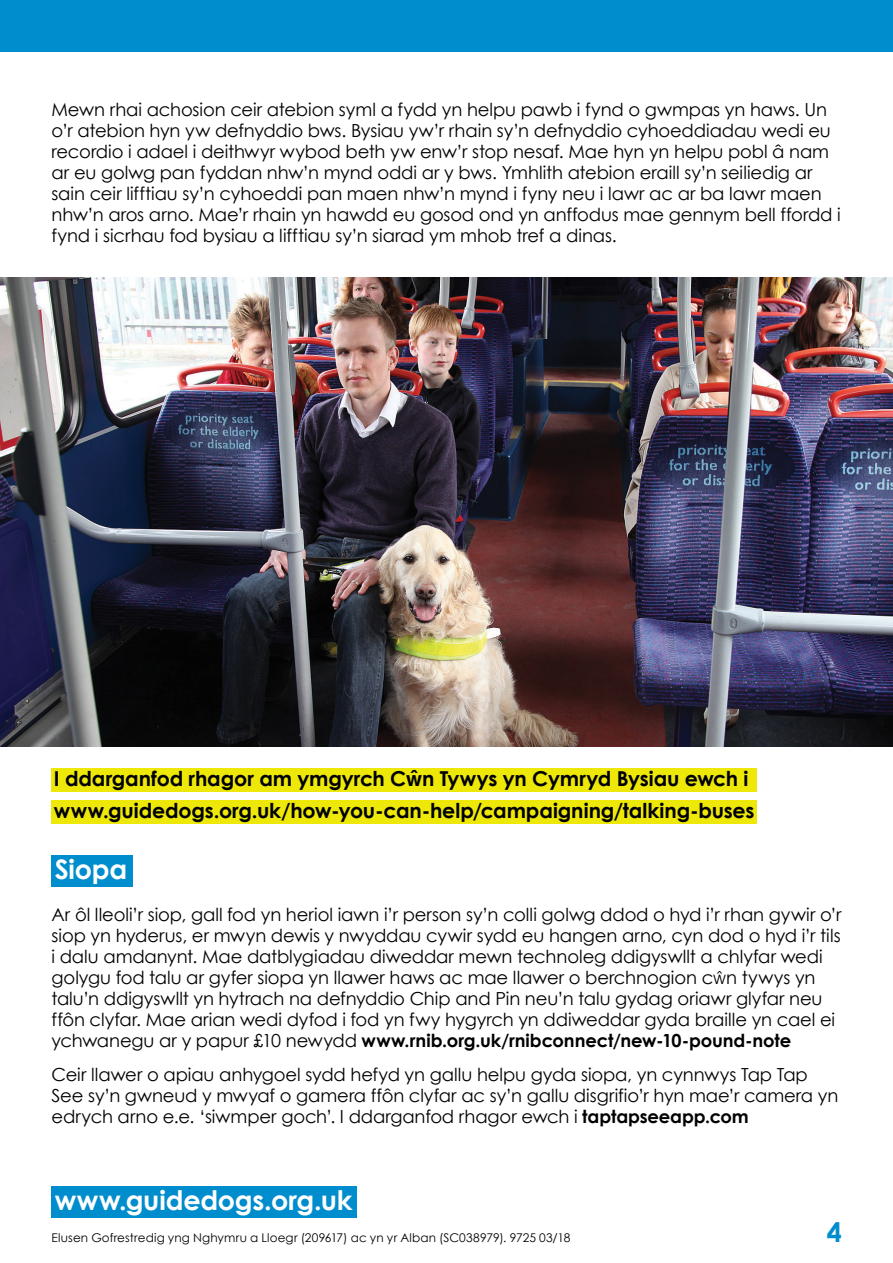
<style>
.page{position:relative;width:893px;height:1263px;background:#fff}
.page>*{position:absolute;margin:0;border:0;box-sizing:border-box;transform-origin:0 0}
.h2_blue{font:700 27px "Century Gothic";letter-spacing:-.01em;color:#fff}
.t1{font:700 27px "Century Gothic";color:#008dcd}
.h2_yellow{font:700 20.55px/32.5px "Century Gothic";letter-spacing:-.005em;color:#000}
.t2{font:18px/21px "Century Gothic";letter-spacing:-.005em;color:#000}
.t3{font:12px "Century Gothic";letter-spacing:.01em;color:#000}
.s1{font-family:"Helvetica"}
.s2{font-family:"Helvetica";font-weight:300}
.s3{font-weight:700}
</style>
<div class="page">
<img style="left:0;top:278px;width:893px;height:469px">
<div style="left:52px;top:768px;width:705px;height:24px;background:#eee809"></div>
<div style="left:52px;top:800px;width:705px;height:24px;background:#eee809"></div>
<div style="left:52px;top:855px;width:81px;height:32px;background:#008dcd"></div>
<div style="left:0;top:0;width:893px;height:52px;background:#008dcd"></div>
<div style="left:52px;top:1186px;width:305px;height:32px;background:#008dcd"></div>
<p class="t2" style="left:52px;top:98px;width:791px">Mewn rhai achosion ceir atebion syml a fydd yn helpu pawb i fynd o gwmpas yn haws. Un o’r atebion hyn yw defnyddio bws. Bysiau yw’r rhain sy’n defnyddio cyhoeddiadau wedi eu recordio i adael i deithwyr wybod beth yw enw’r stop nesaf. Mae hyn yn helpu pobl â nam ar eu golwg pan fyddan nhw’n mynd oddi ar y bws. Ymhlith atebion eraill sy’n seiliedig ar sain ceir lifftiau sy’n cyhoeddi pan maen nhw’n mynd i fyny neu i lawr ac ar ba lawr maen nhw’n aros arno. Mae’r rhain yn hawdd eu gosod ond yn anffodus mae gennym bell ffordd i fynd i sicrhau fod bysiau a lifftiau sy’n siarad ym mhob tref a dinas.</p>
<h2 class="h2_yellow" style="left:54px;top:761px;width:702px">I ddarganfod rhagor am ymgyrch C<span class="s1">ŵ</span>n Tywys yn Cymryd Bysiau ewch i www.guidedogs.org.uk/how-you-can-help/campaigning/talking-buses</h2>
<h2 class="h2_blue" style="left:55px;top:852px;width:74px">Siopa</h2>
<p class="t2" style="left:52px;top:904px;width:791px">Ar ôl lleoli’r siop, gall fod yn heriol iawn i’r person sy’n colli golwg ddod o hyd i’r rhan gywir o’r siop yn hyderus, er mwyn dewis y nwyddau cywir sydd eu hangen arno, cyn dod o hyd i’r tils i dalu amdanynt. Mae datblygiadau diweddar mewn technoleg ddigyswllt a chlyfar wedi golygu fod talu ar gyfer siopa yn llawer haws ac mae llawer o berchnogion c<span class="s2">ŵ</span>n tywys yn talu’n ddigyswllt yn hytrach na defnyddio Chip and Pin neu’n talu gydag oriawr glyfar neu ffôn clyfar. Mae arian wedi dyfod i fod yn fwy hygyrch yn ddiweddar gyda braille yn cael ei ychwanegu ar y papur £10 newydd <span class="s3">www.rnib.org.uk/rnibconnect/new-10-pound-note</span></p>
<p class="t2" style="left:52px;top:1064px;width:788px">Ceir llawer o apiau anhygoel sydd hefyd yn gallu helpu gyda siopa, yn cynnwys Tap Tap<br>See sy’n gwneud y mwyaf o gamera ffôn clyfar ac sy’n gallu disgrifio’r hyn mae’r camera yn edrych arno e.e. ‘siwmper goch’. I ddarganfod rhagor ewch i <span class="s3">taptapseeapp.com</span></p>
<h1 class="h2_blue" style="left:55px;top:1183px;width:299px">www.guidedogs.org.uk</h1>
<p class="t3" style="left:52px;top:1230px;width:520px">Elusen Gofrestredig yng Nghymru a Lloegr (209617) ac yn yr Alban (SC038979). 9725 03/18</p>
<h1 class="t1" style="left:827px;top:1215px;width:17px">4</h1>
</div>
